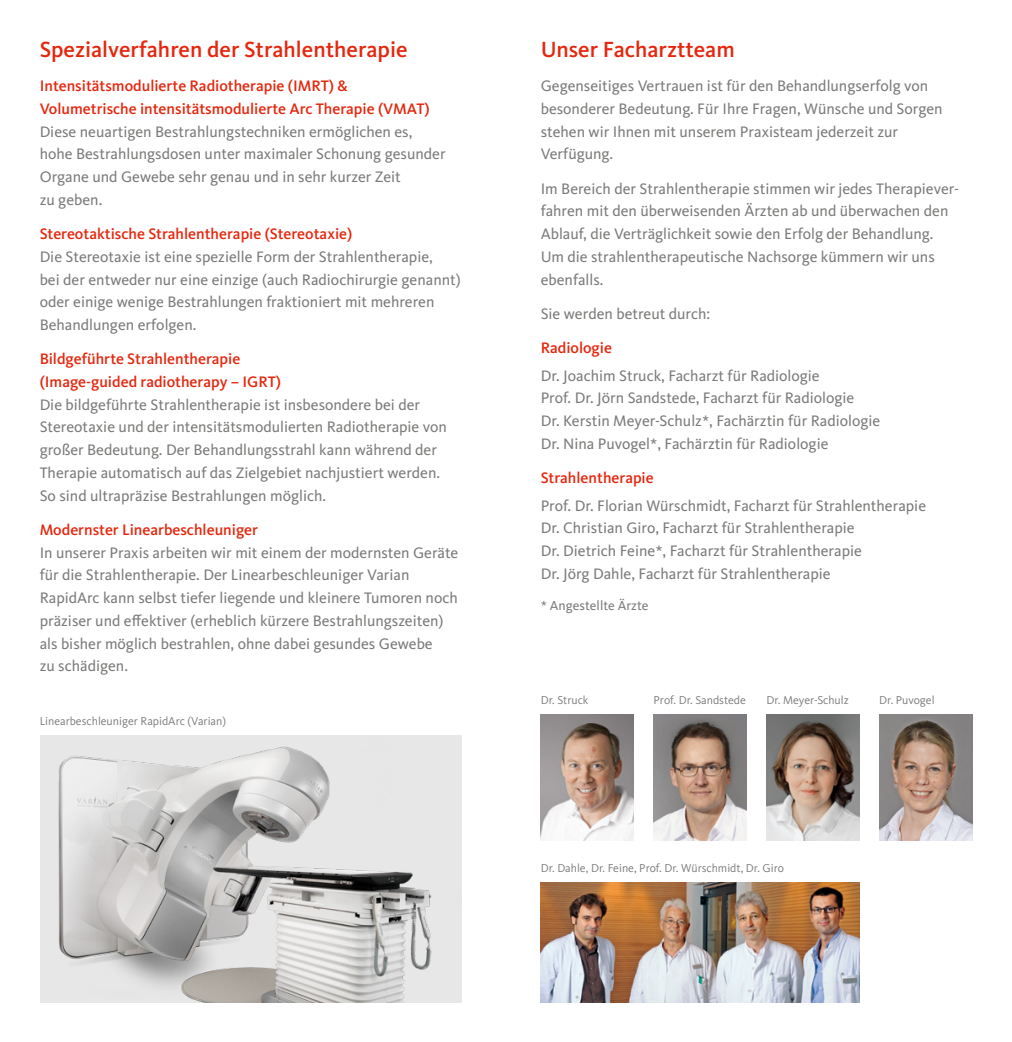
<style>
.page{position:relative;width:1012px;height:1042px;background:#fff}
.page>*{position:absolute;margin:0;border:0;box-sizing:border-box;transform-origin:0 0}
.HL{font:500 22.75px "Kievit OT";color:#e5270e}
.SL_medium_rot_Abstan{font:15.75px/22.8px "Kievit OT";color:#7b7b7a}
.Copy_klein_book{font:15.75px/22.8px "Kievit OT";color:#7b7b7a}
.HL-2{font:15.75px/22.8px "Kievit OT";color:#7b7b7a}
.SL_medium_rot_Abstan-2{font:500 15.75px "Kievit OT";color:#e5270e}
.Copy_klein_book-2{font:500 15.75px "Kievit OT";color:#e5270e}
.Copy_klein_book-3{font:13.65px "Kievit OT";color:#7b7b7a}
._03_Bildunterschrift{font:11.9px "Kievit OT";color:#7b7b7a}
.s1{font-weight:500;color:#e5270e}
</style>
<div class="page">
<img style="left:40px;top:735px;width:421px;height:267px">
<img style="left:766px;top:714px;width:93px;height:126px">
<img style="left:654px;top:714px;width:93px;height:126px">
<img style="left:541px;top:714px;width:93px;height:126px">
<img style="left:541px;top:882px;width:318px;height:120px">
<img style="left:879px;top:714px;width:93px;height:126px">
<p class="HL" style="left:40px;top:36px;width:369px">Spezialverfahren der Strahlentherapie</p>
<p class="HL-2" style="left:40px;top:74px;width:407px"><span class="s1">Intensitätsmodulierte Radiotherapie (IMRT) &amp; Volumetrische intensitätsmodulierte Arc Therapie (VMAT)<br></span>Diese neuartigen Bestrahlungstechniken ermöglichen es, hohe Bestrahlungsdosen unter maximaler Schonung gesunder Organe und Gewebe sehr genau und in sehr kurzer Zeit<br>zu geben.</p>
<p class="SL_medium_rot_Abstan" style="left:40px;top:222px;width:423px"><span class="s1">Stereotaktische Strahlentherapie (Stereotaxie)<br></span>Die Stereotaxie ist eine spezielle Form der Strahlentherapie,<br>bei der entweder nur eine einzige (auch Radiochirurgie genannt) oder einige wenige Bestrahlungen fraktioniert mit mehreren Behandlungen erfolgen.</p>
<p class="SL_medium_rot_Abstan" style="left:40px;top:347px;width:409px"><span class="s1">Bildgeführte Strahlentherapie<br>(Image-guided radiotherapy – IGRT)<br></span>Die bildgeführte Strahlentherapie ist insbesondere bei der Stereotaxie und der intensitätsmodulierten Radiotherapie von großer Bedeutung. Der Behandlungsstrahl kann während der Therapie automatisch auf das Zielgebiet nachjustiert werden.<br>So sind ultrapräzise Bestrahlungen möglich.</p>
<p class="SL_medium_rot_Abstan" style="left:40px;top:518px;width:420px"><span class="s1">Modernster Linearbeschleuniger<br></span>In unserer Praxis arbeiten wir mit einem der modernsten Geräte für die Strahlentherapie. Der Linearbeschleuniger Varian RapidArc kann selbst tiefer liegende und kleinere Tumoren noch präziser und effektiver (erheblich kürzere Bestrahlungszeiten) als bisher möglich bestrahlen, ohne dabei gesundes Gewebe<br>zu schädigen.</p>
<p class="_03_Bildunterschrift" style="left:40px;top:714px;width:188px">Linearbeschleuniger RapidArc (Varian)</p>
<p class="HL" style="left:541px;top:36px;width:196px">Unser Facharztteam</p>
<p class="Copy_klein_book" style="left:541px;top:74px;width:403px">Gegenseitiges Vertrauen ist für den Behandlungserfolg von besonderer Bedeutung. Für Ihre Fragen, Wünsche und Sorgen stehen wir Ihnen mit unserem Praxisteam jederzeit zur Verfügung.</p>
<p class="Copy_klein_book" style="left:541px;top:177px;width:420px">Im Bereich der Strahlentherapie stimmen wir jedes Therapiever&shy;fahren mit den überweisenden Ärzten ab und überwachen den Ablauf, die Verträglichkeit sowie den Erfolg der Behandlung.<br>Um die strahlentherapeutische Nachsorge kümmern wir uns ebenfalls.</p>
<p class="Copy_klein_book" style="left:541px;top:302px;width:171px">Sie werden betreut durch:</p>
<p class="Copy_klein_book-2" style="left:541px;top:338px;width:73px">Radiologie</p>
<p class="Copy_klein_book" style="left:541px;top:364px;width:281px">Dr. Joachim Struck, Facharzt für Radiologie</p>
<p class="Copy_klein_book" style="left:541px;top:386px;width:315px">Prof. Dr. Jörn Sandstede, Facharzt für Radiologie</p>
<p class="Copy_klein_book" style="left:541px;top:409px;width:341px">Dr. Kerstin Meyer-Schulz*, Fachärztin für Radiologie</p>
<p class="Copy_klein_book" style="left:541px;top:432px;width:289px">Dr. Nina Puvogel*, Fachärztin für Radiologie</p>
<p class="SL_medium_rot_Abstan-2" style="left:541px;top:468px;width:115px">Strahlentherapie</p>
<p class="Copy_klein_book" style="left:541px;top:494px;width:387px">Prof. Dr. Florian Würschmidt, Facharzt für Strahlentherapie</p>
<p class="Copy_klein_book" style="left:541px;top:516px;width:316px">Dr. Christian Giro, Facharzt für Strahlentherapie</p>
<p class="Copy_klein_book" style="left:541px;top:539px;width:323px">Dr. Dietrich Feine*, Facharzt für Strahlentherapie</p>
<p class="Copy_klein_book" style="left:541px;top:562px;width:292px">Dr. Jörg Dahle, Facharzt für Strahlentherapie</p>
<p class="Copy_klein_book-3" style="left:541px;top:597px;width:109px">* Angestellte Ärzte</p>
<p class="_03_Bildunterschrift" style="left:541px;top:693px;width:49px">Dr. Struck</p>
<p class="_03_Bildunterschrift" style="left:654px;top:693px;width:94px">Prof. Dr. Sandstede</p>
<p class="_03_Bildunterschrift" style="left:766px;top:693px;width:84px">Dr. Meyer-Schulz</p>
<p class="_03_Bildunterschrift" style="left:879px;top:693px;width:57px">Dr. Puvogel</p>
<p class="_03_Bildunterschrift" style="left:541px;top:861px;width:245px">Dr. Dahle, Dr. Feine, Prof. Dr. Würschmidt, Dr. Giro</p>
</div>
